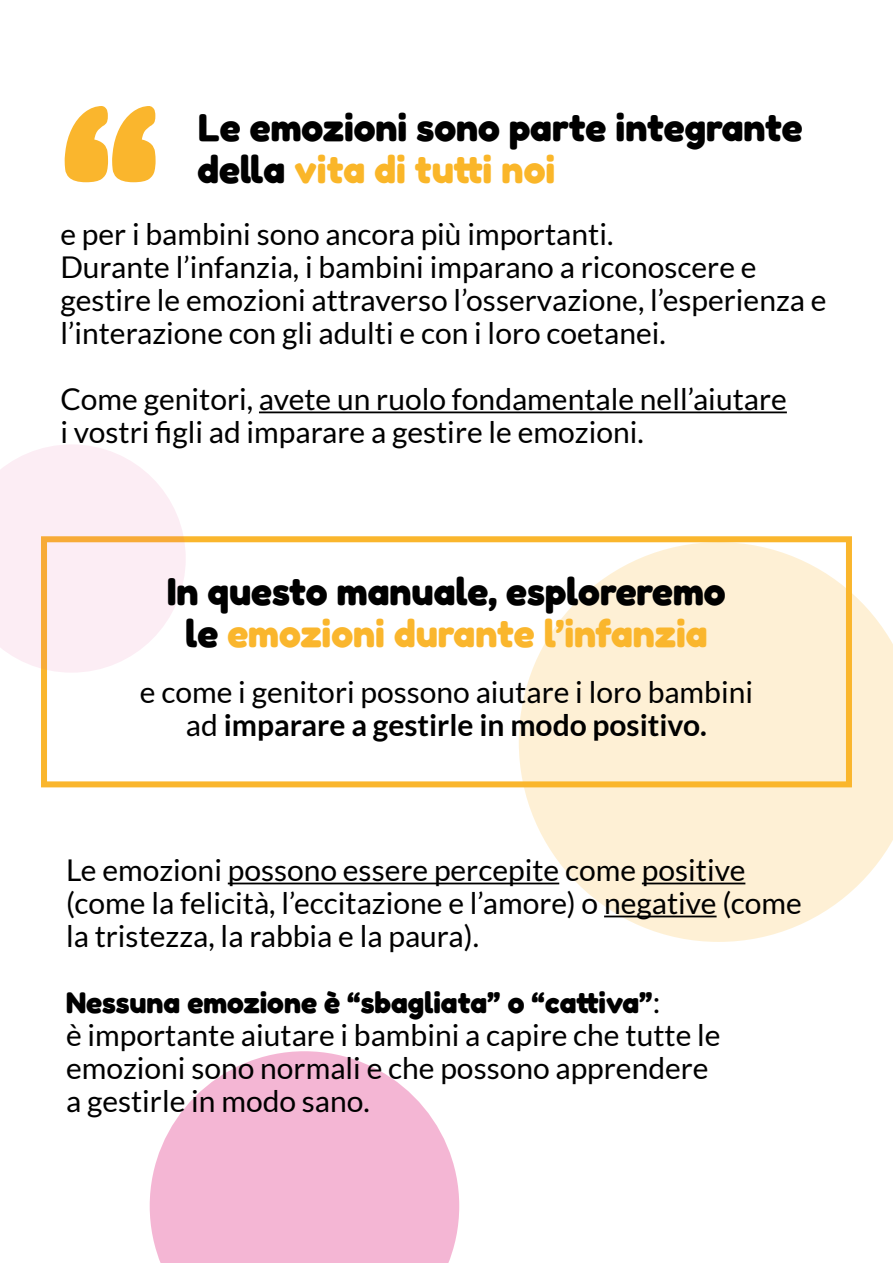
<style>
.page{position:relative;width:893px;height:1263px;background:#fff}
.page>*{position:absolute;margin:0;border:0;box-sizing:border-box;transform-origin:0 0}
.t1{font:700 225px "Fredoka";color:#fab62d}
.t2{font:700 39px/42px "Fredoka";color:#000}
.t3{font:30px/33px "Lato";color:#000}
.t4{font:700 30px "Fredoka";color:#000}
.s1{color:#fab629}
.s2{color:#fab62d}
.s3{font-weight:700}
.s4{font-family:"Lato";font-weight:400}
</style>
<div class="page">
<div style="left:41px;top:536px;width:811px;height:251px;border:6px solid #fab62d"></div>
<svg style="left:0;top:444px;width:186px;height:229px"></svg>
<svg style="left:519px;top:542px;width:374px;height:400px;fill:#fef0d5"></svg>
<svg style="left:150px;top:1051px;width:309px;height:212px;fill:#f4b6d4"></svg>
<hr style="left:259px;top:411px;width:528px;height:2px;background:#000">
<hr style="left:228px;top:882px;width:331px;height:2px;background:#000">
<hr style="left:642px;top:882px;width:103px;height:2px;background:#000">
<hr style="left:604px;top:915px;width:113px;height:2px;background:#000">
<h1 class="t1" style="left:60px;top:37px;width:102px">“</h1>
<h2 class="t2" style="left:198px;top:105px;width:606px">Le emozioni sono parte integrante della <span class="s1">vita di tutti noi</span></h2>
<p class="t3" style="left:60px;top:218px;width:768px">e per i bambini sono ancora più importanti.<br>Durante l’infanzia, i bambini imparano a riconoscere e gestire le emozioni attraverso l’osservazione, l’esperienza e l’interazione con gli adulti e con i loro coetanei.</p>
<p class="t3" style="left:60px;top:383px;width:728px">Come genitori, avete un ruolo fondamentale nell’aiutare i vostri figli ad imparare a gestire le emozioni.</p>
<h2 class="t2" style="left:167px;top:569px;width:560px;text-align:center">In questo manuale, esploreremo le <span class="s2">emozioni durante l’infanzia</span></h2>
<p class="t3" style="left:140px;top:676px;width:615px;text-align:center">e come i genitori possono aiutare i loro bambini ad <span class="s3">imparare a gestirle in modo positivo.</span></p>
<p class="t3" style="left:66px;top:854px;width:737px">Le emozioni possono essere percepite come positive (come la felicità, l’eccitazione e l’amore) o negative (come la tristezza, la rabbia e la paura).</p>
<p class="t4" style="left:66px;top:983px;width:596px">Nessuna emozione è “sbagliata” o “cattiva”<span class="s4">:</span></p>
<p class="t3" style="left:66px;top:1019px;width:656px">è importante aiutare i bambini a capire che tutte le emozioni sono normali e che possono apprendere a gestirle in modo sano.</p>
</div>
